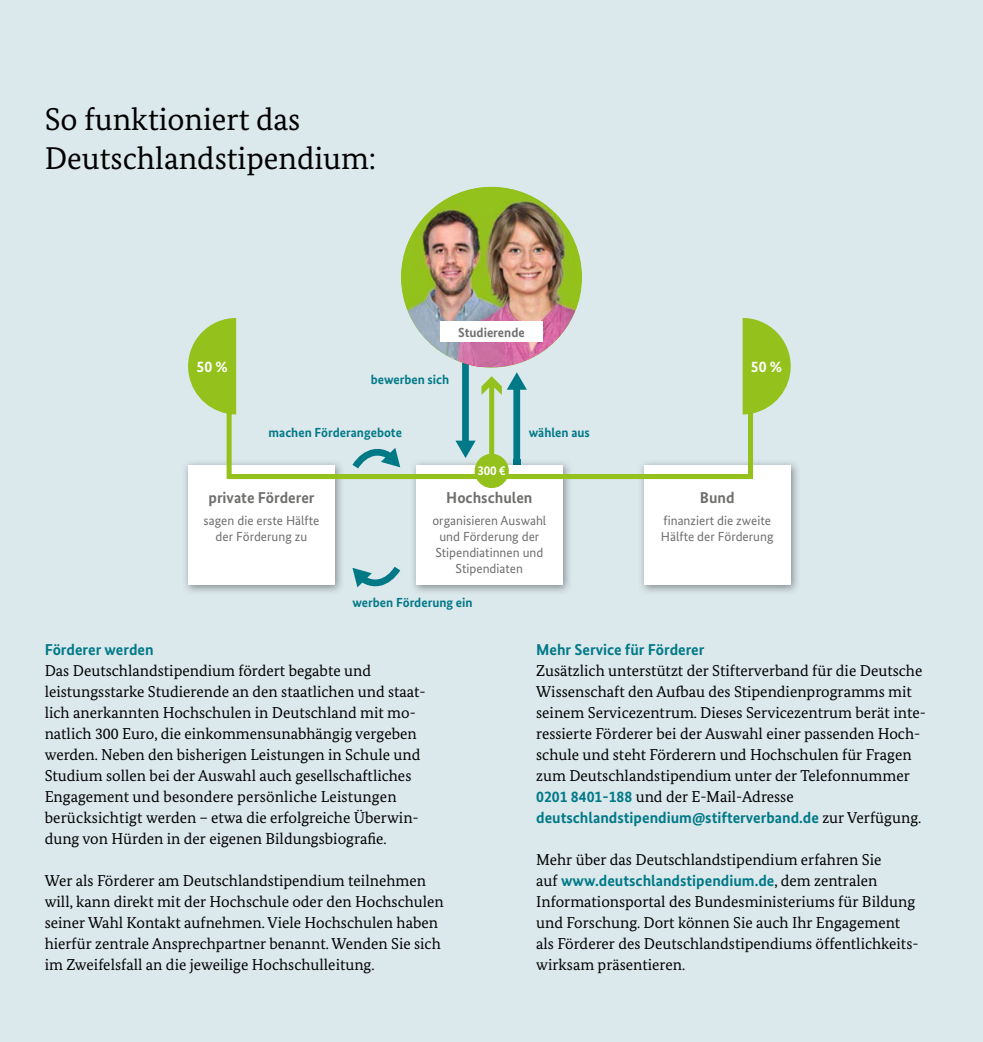
<style>
.page{position:relative;width:983px;height:1042px;background:#fff}
.page>*{position:absolute;margin:0;border:0;box-sizing:border-box;transform-origin:0 0}
.t1{font:31.5px/38.5px "Bundes Serif";color:#000}
.t2{font:15.75px/21px "Bundes Serif";color:#000}
.t3{font:700 15.75px "Bundes Sans";color:#007987}
.t4{font:700 15.75px "Bundes Sans";color:#6f6f6e}
.t5{font:700 15.75px "Bundes Sans";color:#fff}
.t6{font:13.12px/15.8px "Bundes Sans";color:#6f6f6e;text-align:center}
.t7{font:700 13.12px "Bundes Sans";color:#007987}
.t8{font:700 13.12px "Bundes Sans";color:#6f6f6e}
.t9{font:700 13.12px "Bundes Sans";color:#fff}
.s1{font-family:"Bundes Sans";font-weight:700;color:#007987}
</style>
<div class="page">
<div style="left:0;top:0;width:982px;height:1042px;background:#dbe8ec"></div>
<img style="left:641px;top:463px;width:157px;height:129px">
<div style="left:643px;top:466px;width:147px;height:119px;background:#fff"></div>
<img style="left:413px;top:488px;width:157px;height:104px">
<div style="left:416px;top:466px;width:146px;height:119px;background:#fff"></div>
<img style="left:185px;top:466px;width:157px;height:126px">
<div style="left:188px;top:466px;width:147px;height:119px;background:#fff"></div>
<svg style="left:352px;top:567px;width:48px;height:20px"></svg>
<svg style="left:188px;top:318px;width:602px;height:170px"></svg>
<img style="left:401px;top:187px;width:180px;height:180px;border-radius:50%">
<img style="left:529px;top:197px;width:52px;height:162px">
<img style="left:401px;top:267px;width:128px;height:92px">
<svg style="left:455px;top:367px;width:71px;height:111px"></svg>
<img style="left:446px;top:297px;width:83px;height:70px">
<img style="left:461px;top:312px;width:53px;height:55px">
<div style="left:440px;top:321px;width:102px;height:21px;background:#fff"></div>
<h2 class="t1" style="left:45px;top:102px;width:333px">So funktioniert das<br>Deutschlandstipendium:</h2>
<p class="t5" style="left:196px;top:360px;width:33px">50 %</p>
<p class="t8" style="left:458px;top:327px;width:68px">Studierende</p>
<p class="t7" style="left:370px;top:374px;width:80px">bewerben sich</p>
<p class="t7" style="left:268px;top:427px;width:135px">machen Förderangebote</p>
<p class="t9" style="left:477px;top:465px;width:30px">300 €</p>
<p class="t7" style="left:528px;top:427px;width:63px">wählen aus</p>
<p class="t4" style="left:208px;top:491px;width:107px">private Förderer</p>
<p class="t6" style="left:203px;top:514px;width:117px">sagen die erste Hälfte der Förderung zu</p>
<p class="t4" style="left:446px;top:491px;width:88px">Hochschulen</p>
<p class="t6" style="left:432px;top:514px;width:115px">organisieren Auswahl und Förderung der<br>Stipendiatinnen und<br>Stipendiaten</p>
<p class="t7" style="left:352px;top:597px;width:122px">werben Förderung ein</p>
<p class="t5" style="left:750px;top:360px;width:33px">50 %</p>
<p class="t4" style="left:699px;top:491px;width:36px">Bund</p>
<p class="t6" style="left:660px;top:514px;width:114px;text-align:left">finanziert die zweite<br>Hälfte der Förderung</p>
<h3 class="t3" style="left:45px;top:643px;width:110px">Förderer werden</h3>
<p class="t2" style="left:45px;top:661px;width:382px">Das Deutschlandstipendium fördert begabte und leistungsstarke Studierende an den staatlichen und staat&shy;lich anerkannten Hochschulen in Deutschland mit mo&shy;natlich 300 Euro, die einkommensunabhängig vergeben werden. Neben den bisherigen Leistungen in Schule und Studium sollen bei der Auswahl auch gesellschaftliches Engagement und besondere persönliche Leistungen berücksichtigt werden – etwa die erfolgreiche Überwin&shy;dung von Hürden in der eigenen Bildungsbiografie.</p>
<p class="t2" style="left:45px;top:871px;width:400px">Wer als Förderer am Deutschlandstipendium teilnehmen will, kann direkt mit der Hochschule oder den Hochschulen seiner Wahl Kontakt aufnehmen. Viele Hochschulen haben hierfür zentrale Ansprechpartner benannt. Wenden Sie sich im Zweifelsfall an die jewei lige Hochschulleitung.</p>
<h3 class="t3" style="left:536px;top:643px;width:170px">Mehr Service für Förderer</h3>
<p class="t2" style="left:536px;top:661px;width:391px">Zusätzlich unterstützt der Stifterverband für die Deutsche Wissenschaft den Aufbau des Stipendienprogramms mit seinem Servicezentrum. Dieses Servicezentrum berät inte&shy;ressierte Förderer bei der Auswahl einer passenden Hoch&shy;schule und steht Förderern und Hochschulen für Fragen zum Deutschlandstipendium unter der Telefonnummer <span class="s1">0201 8401-188</span> und der E-Mail-Adresse <span class="s1">deutschlandstipendium@stifterverband.de</span> zur Verfügung.</p>
<p class="t2" style="left:536px;top:850px;width:384px">Mehr über das Deutschlandstipendium erfahren Sie<br>auf <span class="s1">www.deutschlandstipendium.de</span>, dem zentralen Informationsportal des Bundesministeriums für Bildung und Forschung. Dort können Sie auch Ihr Engagement als Förderer des Deutschlandstipendiums öffentlichkeits&shy;wirksam präsentieren.</p>
</div>
